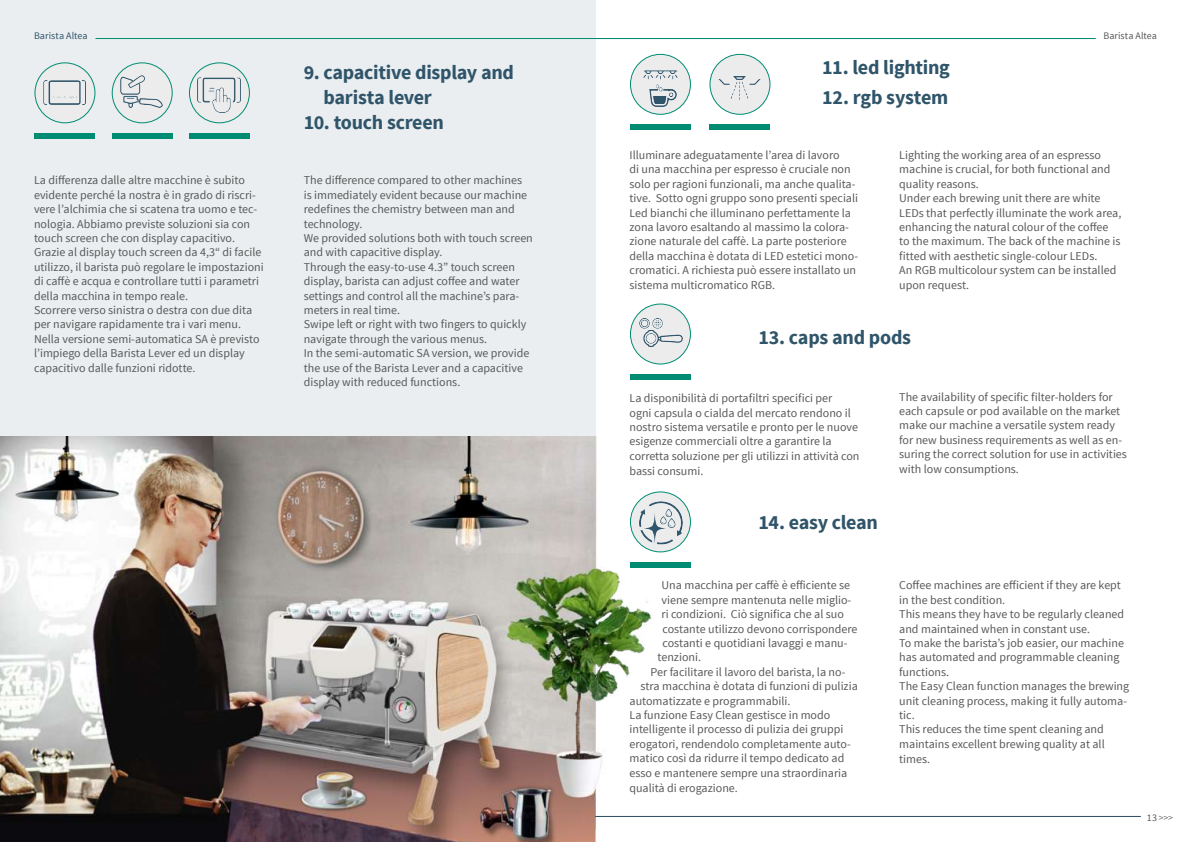
<style>
.page{position:relative;width:1191px;height:842px;background:#fff}
.page>*{position:absolute;margin:0;border:0;box-sizing:border-box;transform-origin:0 0}
.t1{font:700 20px/25px "Source Sans Pro";letter-spacing:-.015em;color:#30556a}
.t2{font:12px/14.4px "Source Sans Pro";color:#595959}
.t3{font:10px "Source Sans Pro";letter-spacing:.005em;color:#595959}
.t4{font:10px "Source Sans Pro";letter-spacing:.005em;color:#30556a}
.t5{font:300 10px "Source Sans Pro";color:#231f20}
.s1{font-weight:400;color:#595959}
</style>
<div class="page">
<div style="left:0;top:0;width:595px;height:842px;background:#eaeef0"></div>
<hr style="left:50px;top:816px;width:1090px;height:1px;background:#30556a">
<hr style="left:95px;top:38px;width:1000px;height:1px;background:#008c72">
<img style="left:0;top:436px;width:652px;height:406px">
<div style="left:34px;top:62px;width:61px;height:61px;border:1px solid #008c72;border-radius:50%"></div>
<div style="left:34px;top:133px;width:61px;height:5px;background:#008c72"></div>
<img style="left:43px;top:80px;width:43px;height:25px">
<div style="left:112px;top:62px;width:61px;height:61px;border:1px solid #008c72;border-radius:50%"></div>
<div style="left:112px;top:133px;width:61px;height:5px;background:#008c72"></div>
<img style="left:120px;top:76px;width:43px;height:31px">
<div style="left:189px;top:62px;width:61px;height:61px;border:1px solid #008c72;border-radius:50%"></div>
<div style="left:189px;top:133px;width:61px;height:5px;background:#008c72"></div>
<img style="left:198px;top:77px;width:42px;height:35px">
<div style="left:630px;top:54px;width:60px;height:60px;background:#ececed;border-radius:50%"></div>
<div style="left:630px;top:54px;width:61px;height:61px;border:1px solid #008c72;border-radius:50%"></div>
<div style="left:630px;top:125px;width:61px;height:5px;background:#008c72"></div>
<img style="left:643px;top:71px;width:34px;height:35px">
<div style="left:710px;top:54px;width:60px;height:60px;background:#ececed;border-radius:50%"></div>
<div style="left:709px;top:54px;width:61px;height:61px;border:1px solid #008c72;border-radius:50%"></div>
<div style="left:709px;top:125px;width:61px;height:5px;background:#008c72"></div>
<img style="left:718px;top:76px;width:42px;height:23px">
<div style="left:630px;top:304px;width:60px;height:60px;background:#ececed;border-radius:50%"></div>
<div style="left:630px;top:304px;width:61px;height:60px;border:1px solid #008c72;border-radius:50%"></div>
<div style="left:630px;top:374px;width:61px;height:5px;background:#008c72"></div>
<img style="left:639px;top:318px;width:43px;height:28px">
<div style="left:630px;top:492px;width:60px;height:60px;background:#ececed;border-radius:50%"></div>
<div style="left:630px;top:491px;width:61px;height:61px;border:1px solid #008c72;border-radius:50%"></div>
<div style="left:630px;top:562px;width:61px;height:5px;background:#008c72"></div>
<img style="left:639px;top:501px;width:43px;height:47px">
<p class="t4" style="left:34px;top:30px;width:55px">Barista Altea</p>
<p class="t2" style="left:34px;top:173px;width:231px">La differenza dalle altre macchine è subito evidente perché la nostra è in grado di riscri&shy;vere l’alchimia che si scatena tra uomo e tec&shy;nologia. Abbiamo previste soluzioni sia con touch screen che con display capacitivo.<br>Grazie al display touch screen da 4,3“ di facile utilizzo, il barista può regolare le impostazioni di caffè e acqua e controllare tutti i parametri della macchina in tempo reale.<br>Scorrere verso sinistra o destra con due dita per navigare rapidamente tra i vari menu.<br>Nella versione semi-automatica SA è previsto l’impiego della Barista Lever ed un display capacitivo dalle funzioni ridotte.</p>
<h1 class="t1" style="left:323px;top:60px;width:192px;text-indent:-20px">9. capacitive display and barista lever</h1>
<h1 class="t1" style="left:304px;top:110px;width:142px">10. touch screen</h1>
<p class="t2" style="left:304px;top:173px;width:231px">The difference compared to other machines is immediately evident because our machine redefines the chemistry between man and technology.<br>We provided solutions both with touch screen and with capacitive display.<br>Through the easy-to-use 4.3” touch screen display, barista can adjust coffee and water settings and control all the machine’s para&shy;meters in real time.<br>Swipe left or right with two fingers to quickly navigate through the various menus.<br>In the semi-automatic SA version, we provide the use of the Barista Lever and a capacitive display with reduced functions.</p>
<h1 class="t1" style="left:822px;top:55px;width:129px">11. led lighting</h1>
<h1 class="t1" style="left:822px;top:85px;width:128px">12. rgb system</h1>
<p class="t3" style="left:1103px;top:30px;width:55px">Barista Altea</p>
<p class="t2" style="left:629px;top:148px;width:230px">Illuminare adeguatamente l’area di lavoro<br>di una macchina per espresso è cruciale non solo per ragioni funzionali, ma anche qualita&shy;tive. Sotto ogni gruppo sono presenti speciali Led bianchi che illuminano perfettamente la zona lavoro esaltando al massimo la colora&shy;zione naturale del caffè. La parte posteriore della macchina è dotata di LED estetici mono&shy;cromatici. A richiesta può essere installato un sistema multicromatico RGB.</p>
<p class="t2" style="left:899px;top:148px;width:224px">Lighting the working area of an espresso machine is crucial, for both functional and quality reasons.<br>Under each brewing unit there are white LEDs that perfectly illuminate the work area, enhancing the natural colour of the coffee to the maximum. The back of the machine is fitted with aesthetic single-colour LEDs.<br>An RGB multicolour system can be installed upon request.</p>
<h1 class="t1" style="left:758px;top:325px;width:154px">13. caps and pods</h1>
<p class="t2" style="left:629px;top:391px;width:231px">La disponibilità di portafiltri specifici per<br>ogni capsula o cialda del mercato rendono il nostro sistema versatile e pronto per le nuove esigenze commerciali oltre a garantire la corretta soluzione per gli utilizzi in attività con</p>
<p class="t2" style="left:629px;top:464px;width:75px">bassi consumi.</p>
<h1 class="t1" style="left:758px;top:510px;width:121px">14. easy clean</h1>
<p class="t2" style="left:661px;top:578px;width:190px">Una macchina per caffè è efficiente se</p>
<p class="t2" style="left:661px;top:593px;width:191px">viene sempre mantenuta nelle miglio-</p>
<p class="t2" style="left:661px;top:607px;width:184px">ri condizioni. Ciò significa che al suo</p>
<p class="t2" style="left:662px;top:621px;width:196px">costante utilizzo devono corrispondere</p>
<p class="t2" style="left:662px;top:636px;width:186px">costanti e quotidiani lavaggi e manu-</p>
<p class="t2" style="left:657px;top:650px;width:45px">tenzioni.</p>
<p class="t2" style="left:650px;top:665px;width:196px">Per facilitare il lavoro del barista, la no-</p>
<p class="t2" style="left:640px;top:679px;width:219px">stra macchina è dotata di funzioni di pulizia</p>
<p class="t2" style="left:629px;top:693px;width:162px">automatizzate e programmabili.</p>
<p class="t2" style="left:629px;top:708px;width:202px">La funzione Easy Clean gestisce in modo</p>
<p class="t2" style="left:629px;top:722px;width:215px">intelligente il processo di pulizia dei gruppi</p>
<p class="t2" style="left:629px;top:737px;width:223px">erogatori, rendendolo completamente auto-</p>
<p class="t2" style="left:629px;top:751px;width:216px">matico così da ridurre il tempo dedicato ad</p>
<p class="t2" style="left:629px;top:765px;width:219px">esso e mantenere sempre una straordinaria</p>
<p class="t2" style="left:629px;top:781px;width:110px">qualità di erogazione.</p>
<p class="t2" style="left:899px;top:390px;width:229px">The availability of specific filter-holders for each capsule or pod available on the market make our machine a versatile system ready for new business requirements as well as en&shy;suring the correct solution for use in activities with low consumptions.</p>
<p class="t2" style="left:899px;top:578px;width:231px">Coffee machines are efficient if they are kept in the best condition.<br>This means they have to be regularly cleaned and maintained when in constant use.<br>To make the barista’s job easier, our machine has automated and programmable cleaning functions.<br>The Easy Clean function manages the brewing unit cleaning process, making it fully automa&shy;tic.<br>This reduces the time spent cleaning and maintains excellent brewing quality at all</p>
<p class="t2" style="left:899px;top:752px;width:32px">times.</p>
<p class="t5" style="left:1146px;top:811px;width:27px"><span class="s1">13</span> &gt;&gt;&gt;</p>
</div>
